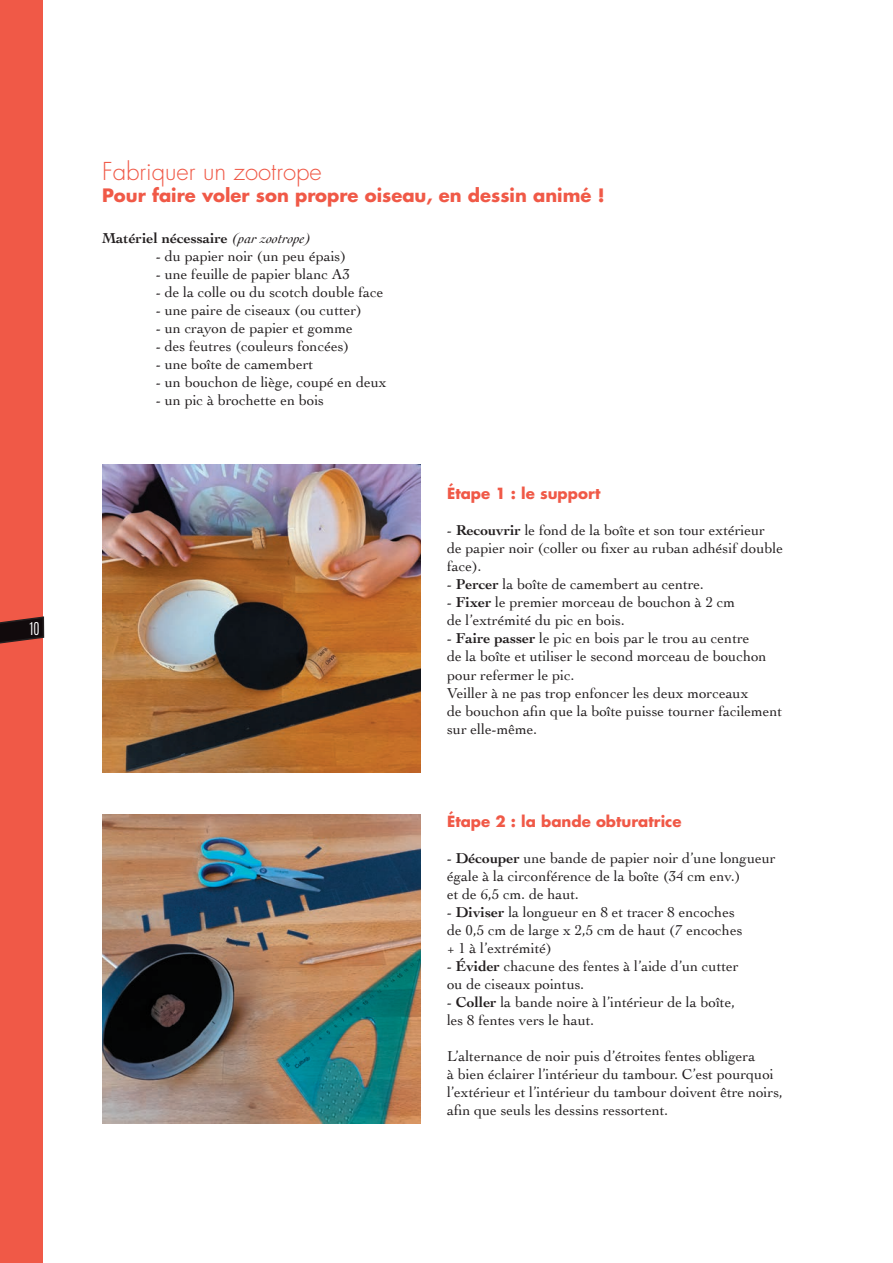
<style>
.page{position:relative;width:893px;height:1263px;background:#fff}
.page>*{position:absolute;margin:0;border:0;box-sizing:border-box;transform-origin:0 0}
.t1{font:300 24px "Futura";color:#f05947}
.t2{font:700 18px "Futura";color:#f05947}
.t3{font:15px/18px "Cochin";color:#231f20}
.t4{font:700 15px "Futura";color:#f05947}
.t5{font:700 15px "Cochin";color:#231f20}
.t6{font:300 14.7px "Antonio";color:#fff}
.s1{font-weight:400;font-style:italic}
.s2{font-weight:700}
</style>
<div class="page">
<img style="left:102px;top:464px;width:319px;height:308px">
<img style="left:102px;top:815px;width:319px;height:308px">
<div style="left:0;top:0;width:43px;height:1263px;background:#f05947"></div>
<svg style="left:0;top:616px;width:45px;height:28px"></svg>
<p class="t6" style="left:30px;top:621px;width:11px">10</p>
<h1 class="t1" style="left:102px;top:160px;width:221px">Fabriquer un zootrope</h1>
<p class="t2" style="left:102px;top:187px;width:504px">Pour faire voler son propre oiseau, en dessin animé !</p>
<p class="t5" style="left:102px;top:232px;width:211px">Matériel nécessaire <span class="s1">(par zootrope)</span></p>
<p class="t3" style="left:156px;top:249px;width:192px">- du papier noir (un peu épais)</p>
<p class="t3" style="left:156px;top:267px;width:195px">- une feuille de papier blanc A3</p>
<p class="t3" style="left:156px;top:285px;width:229px">- de la colle ou du scotch double face</p>
<p class="t3" style="left:156px;top:303px;width:208px">- une paire de ciseaux (ou cutter)</p>
<p class="t3" style="left:156px;top:321px;width:198px">- un crayon de papier et gomme</p>
<p class="t3" style="left:156px;top:339px;width:195px">- des feutres (couleurs foncées)</p>
<p class="t3" style="left:156px;top:354px;width:159px">- une boîte de camembert</p>
<p class="t3" style="left:156px;top:375px;width:232px">- un bouchon de liège, coupé en deux</p>
<p class="t3" style="left:156px;top:393px;width:170px">- un pic à brochette en bois</p>
<p class="t4" style="left:447px;top:487px;width:155px">Étape 1 : le support</p>
<p class="t3" style="left:447px;top:523px;width:337px">- <span class="s2">Recouvrir</span> le fond de la boîte et son tour extérieur de papier noir (coller ou fixer au ruban adhésif double face).</p>
<p class="t3" style="left:447px;top:577px;width:258px">- <span class="s2">Percer</span> la boîte de camembert au centre.</p>
<p class="t3" style="left:447px;top:595px;width:290px">- <span class="s2">Fixer</span> le premier morceau de bouchon à 2 cm de l’extrémité du pic en bois.</p>
<p class="t3" style="left:447px;top:631px;width:337px">- <span class="s2">Faire passer</span> le pic en bois par le trou au centre<br>de la boîte et utiliser le second morceau de bouchon pour refermer le pic.<br>Veiller à ne pas trop enfoncer les deux morceaux<br>de bouchon afin que la boîte puisse tourner facilement sur elle-même.</p>
<p class="t4" style="left:447px;top:814px;width:236px">Étape 2 : la bande obturatrice</p>
<p class="t3" style="left:447px;top:850px;width:330px">- <span class="s2">Découper</span> une bande de papier noir d’une longueur égale à la circonférence de la boîte (34 cm env.)<br>et de 6,5 cm. de haut.</p>
<p class="t3" style="left:447px;top:904px;width:297px">- <span class="s2">Diviser</span> la longueur en 8 et tracer 8 encoches de 0,5 cm de large x 2,5 cm de haut (7 encoches + 1 à l’extrémité)</p>
<p class="t3" style="left:447px;top:958px;width:293px">- <span class="s2">Évider</span> chacune des fentes à l’aide d’un cutter ou de ciseaux pointus.</p>
<p class="t3" style="left:447px;top:994px;width:289px">- <span class="s2">Coller</span> la bande noire à l’intérieur de la boîte, les 8 fentes vers le haut.</p>
<p class="t3" style="left:447px;top:1048px;width:337px">L’alternance de noir puis d’étroites fentes obligera<br>à bien éclairer l’intérieur du tambour. C’est pourquoi l’extérieur et l’intérieur du tambour doivent être noirs, afin que seuls les dessins ressortent.</p>
</div>
